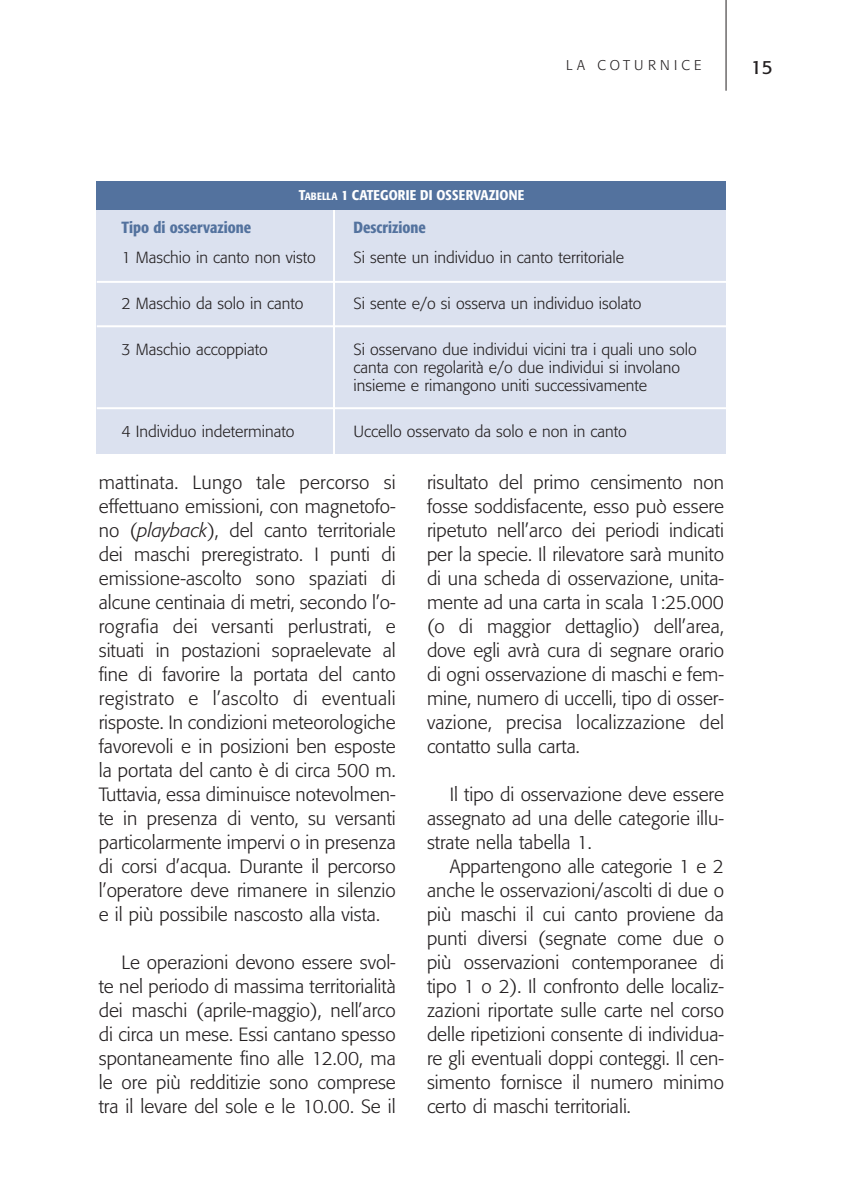
<style>
.page{position:relative;width:850px;height:1190px;background:#fff}
.page>*{position:absolute;margin:0;border:0;box-sizing:border-box;transform-origin:0 0}
.t1{font:300 19px/24px "Formata";color:#231f20;text-align:justify}
.t2{font:19px "Formata";color:#231f20}
.t3{font:300 16px/18px "Formata";color:#231f20}
.t4{font:500 condensed 16px "Formata";color:#53729e}
.t5{font:500 condensed 14px "Formata";letter-spacing:.01em;color:#fff}
.t6{font:300 14px "Formata";letter-spacing:.29em;color:#231f20}
.s1{font-size:10.4px}
.s2{font-style:italic}
</style>
<div class="page">
<hr style="left:726px;top:0;width:1px;height:91px;background:#231f20">
<div style="left:97px;top:181px;width:629px;height:273px;background:#dbe1ef"></div>
<hr style="left:333px;top:204px;width:2px;height:257px;background:#fff">
<div style="left:97px;top:181px;width:629px;height:29px;background:#53729e"></div>
<hr style="left:97px;top:281px;width:629px;height:2px;background:#fff">
<hr style="left:97px;top:325px;width:629px;height:2px;background:#fff">
<hr style="left:97px;top:407px;width:629px;height:2px;background:#fff">
<p class="t6" style="left:566px;top:59px;width:137px">LA COTURNICE</p>
<p class="t2" style="left:751px;top:59px;width:24px">15</p>
<p class="t5" style="left:299px;top:190px;width:227px">T<span class="s1">ABELLA</span> 1 CATEGORIE DI OSSERVAZIONE</p>
<p class="t4" style="left:121px;top:221px;width:131px">Tipo di osservazione</p>
<p class="t4" style="left:353px;top:221px;width:74px">Descrizione</p>
<p class="t3" style="left:121px;top:249px;width:196px">1 Maschio in canto non visto</p>
<p class="t3" style="left:121px;top:295px;width:184px">2 Maschio da solo in canto</p>
<p class="t3" style="left:121px;top:341px;width:148px">3 Maschio accoppiato</p>
<p class="t3" style="left:353px;top:249px;width:272px">Si sente un individuo in canto territoriale</p>
<p class="t3" style="left:353px;top:295px;width:290px">Si sente e/o si osserva un individuo isolato</p>
<p class="t3" style="left:353px;top:341px;width:345px">Si osservano due individui vicini tra i quali uno solo canta con regolarità e/o due individui si involano insieme e rimangono uniti successivamente</p>
<p class="t3" style="left:353px;top:423px;width:275px">Uccello osservato da solo e non in canto</p>
<p class="t3" style="left:121px;top:423px;width:174px">4 Individuo indeterminato</p>
<p class="t1" style="left:99px;top:472px;width:299px">mattinata. Lungo tale percorso si effettuano emissioni, con magnetofo&shy;no (<span class="s2">playback</span>), del canto territoriale dei maschi preregistrato. I punti di emissione-ascolto sono spaziati di alcune centinaia di metri, secondo l’o&shy;rografia dei versanti perlustrati, e situati in postazioni sopraelevate al fine di favorire la portata del canto registrato e l’ascolto di eventuali risposte. In condizioni meteorologiche favorevoli e in posizioni ben esposte la portata del canto è di circa 500 m.<br>Tuttavia, essa diminuisce notevolmen&shy;te in presenza di vento, su versanti particolarmente impervi o in presenza di corsi d’acqua. Durante il percorso l’operatore deve rimanere in silenzio e il più possibile nascosto alla vista.</p>
<p class="t1" style="left:99px;top:952px;width:299px;text-indent:23px">Le operazioni devono essere svol&shy;te nel periodo di massima territorialità dei maschi (aprile-maggio), nell’arco di circa un mese. Essi cantano spesso spontaneamente fino alle 12.00, ma le ore più redditizie sono comprese tra il levare del sole e le 10.00. Se il</p>
<p class="t1" style="left:427px;top:472px;width:299px">risultato del primo censimento non fosse soddisfacente, esso può essere ripetuto nell’arco dei periodi indicati per la specie. Il rilevatore sarà munito di una scheda di osservazione, unita&shy;mente ad una carta in scala 1:25.000 (o di maggior dettaglio) dell’area, dove egli avrà cura di segnare orario di ogni osservazione di maschi e fem&shy;mine, numero di uccelli, tipo di osser&shy;vazione, precisa localizzazione del contatto sulla carta.</p>
<p class="t1" style="left:427px;top:784px;width:299px;text-indent:23px">Il tipo di osservazione deve essere assegnato ad una delle categorie illu&shy;strate nella tabella 1.</p>
<p class="t1" style="left:427px;top:856px;width:299px;text-indent:23px">Appartengono alle categorie 1 e 2 anche le osservazioni/ascolti di due o più maschi il cui canto proviene da punti diversi (segnate come due o più osservazioni contemporanee di tipo 1 o 2). Il confronto delle localiz&shy;zazioni riportate sulle carte nel corso delle ripetizioni consente di individua&shy;re gli eventuali doppi conteggi. Il cen&shy;simento fornisce il numero minimo certo di maschi territoriali.</p>
</div>
